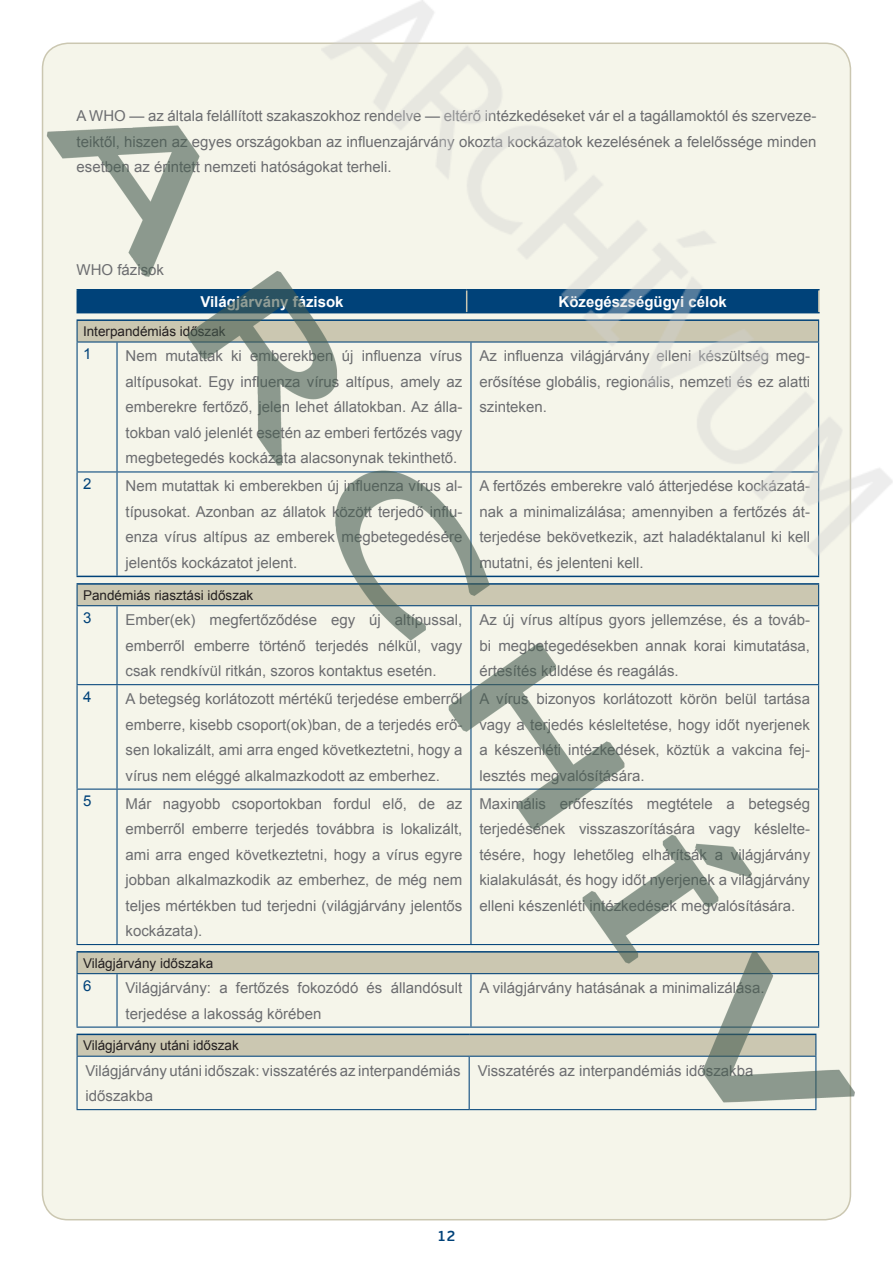
<style>
.page{position:relative;width:893px;height:1263px;background:#fff}
.page>*{position:absolute;margin:0;border:0;box-sizing:border-box;transform-origin:0 0}
.t1{font:15px/25.5px "Arial";color:#6c6d70;text-align:justify}
.t2{font:700 15px "Arial";color:#fff}
.t3{font:15px "Arial";color:#004279}
.t4{font:600 15px "PF Beau Sans Pro";color:#004279}
.t5{font:13.5px "Arial";color:#231f20}
</style>
<div class="page">
<img style="left:41px;top:42px;width:814px;height:1179px">
<img style="left:321px;top:0;width:572px;height:556px">
<p class="t1" style="left:77px;top:104px;width:741px">A WHO — az általa felállított szakaszokhoz rendelve — eltérő intézkedéseket vár el a tagállamoktól és szerveze&shy;teiktől, hiszen az egyes országokban az influenzajárvány okozta kockázatok kezelésének a felelőssége minden esetben az érintett nemzeti hatóságokat terheli.</p>
<p class="t1" style="left:77px;top:257px;width:89px">WHO fázisok</p>
<p class="t2" style="left:200px;top:291px;width:145px">Világjárvány fázisok</p>
<p class="t2" style="left:559px;top:291px;width:170px">Közegészségügyi célok</p>
<p class="t5" style="left:83px;top:322px;width:144px">Interpandémiás időszak</p>
<p class="t3" style="left:83px;top:344px;width:10px">1</p>
<p class="t1" style="left:126px;top:344px;width:338px">Nem mutattak ki emberekben új influenza vírus altípusokat. Egy influenza vírus altípus, amely az emberekre fertőző, jelen lehet állatokban. Az álla&shy;tokban való jelenlét esetén az emberi fertőzés vagy megbetegedés kockázata alacsonynak tekinthető.</p>
<p class="t1" style="left:479px;top:344px;width:332px">Az influenza világjárvány elleni készültség meg&shy;erősítése globális, regionális, nemzeti és ez alatti szinteken.</p>
<p class="t3" style="left:83px;top:474px;width:10px">2</p>
<p class="t1" style="left:126px;top:473px;width:338px">Nem mutattak ki emberekben új influenza vírus al&shy;típusokat. Azonban az állatok között terjedő influ&shy;enza vírus altípus az emberek megbetegedésére jelentős kockázatot jelent.</p>
<p class="t1" style="left:479px;top:473px;width:332px">A fertőzés emberekre való átterjedése kockázatá&shy;nak a minimalizálása; amennyiben a fertőzés át&shy;terjedése bekövetkezik, azt haladéktalanul ki kell mutatni, és jelenteni kell.</p>
<p class="t5" style="left:83px;top:586px;width:172px">Pandémiás riasztási időszak</p>
<p class="t3" style="left:83px;top:607px;width:10px">3</p>
<p class="t1" style="left:126px;top:607px;width:338px">Ember(ek) megfertőződése egy új altípussal, emberről emberre történő terjedés nélkül, vagy csak rendkívül ritkán, szoros kontaktus esetén.</p>
<p class="t1" style="left:479px;top:607px;width:332px">Az új vírus altípus gyors jellemzése, és a továb&shy;bi megbetegedésekben annak korai kimutatása, értesítés küldése és reagálás.</p>
<p class="t3" style="left:83px;top:686px;width:10px">4</p>
<p class="t1" style="left:126px;top:686px;width:338px">A betegség korlátozott mértékű terjedése emberről emberre, kisebb csoport(ok)ban, de a terjedés erő&shy;sen lokalizált, ami arra enged következtetni, hogy a vírus nem eléggé alkalmazkodott az emberhez.</p>
<p class="t1" style="left:479px;top:686px;width:332px">A vírus bizonyos korlátozott körön belül tartása vagy a terjedés késleltetése, hogy időt nyerjenek a készenléti intézkedések, köztük a vakcina fej&shy;lesztés megvalósítására.</p>
<p class="t3" style="left:83px;top:791px;width:10px">5</p>
<p class="t1" style="left:126px;top:791px;width:338px">Már nagyobb csoportokban fordul elő, de az emberről emberre terjedés továbbra is lokalizált, ami arra enged következtetni, hogy a vírus egyre jobban alkalmazkodik az emberhez, de még nem teljes mértékben tud terjedni (világjárvány jelentős kockázata).</p>
<p class="t1" style="left:479px;top:791px;width:332px">Maximális erőfeszítés megtétele a betegség terjedésének visszaszorítására vagy késlelte&shy;tésére, hogy lehetőleg elhárítsák a világjárvány kialakulását, és hogy időt nyerjenek a világjárvány elleni készenléti intézkedések megvalósítására.</p>
<p class="t5" style="left:83px;top:954px;width:132px">Világjárvány időszaka</p>
<p class="t3" style="left:83px;top:975px;width:10px">6</p>
<p class="t1" style="left:126px;top:975px;width:338px">Világjárvány: a fertőzés fokozódó és állandósult terjedése a lakosság körében</p>
<p class="t1" style="left:479px;top:975px;width:287px">A világjárvány hatásának a minimalizálása.</p>
<p class="t5" style="left:83px;top:1036px;width:157px">Világjárvány utáni időszak</p>
<p class="t1" style="left:86px;top:1058px;width:377px">Világjárvány utáni időszak: visszatérés az interpandémiás időszakba</p>
<p class="t1" style="left:478px;top:1058px;width:277px">Visszatérés az interpandémiás időszakba</p>
<p class="t4" style="left:437px;top:1226px;width:20px">12</p>
</div>
